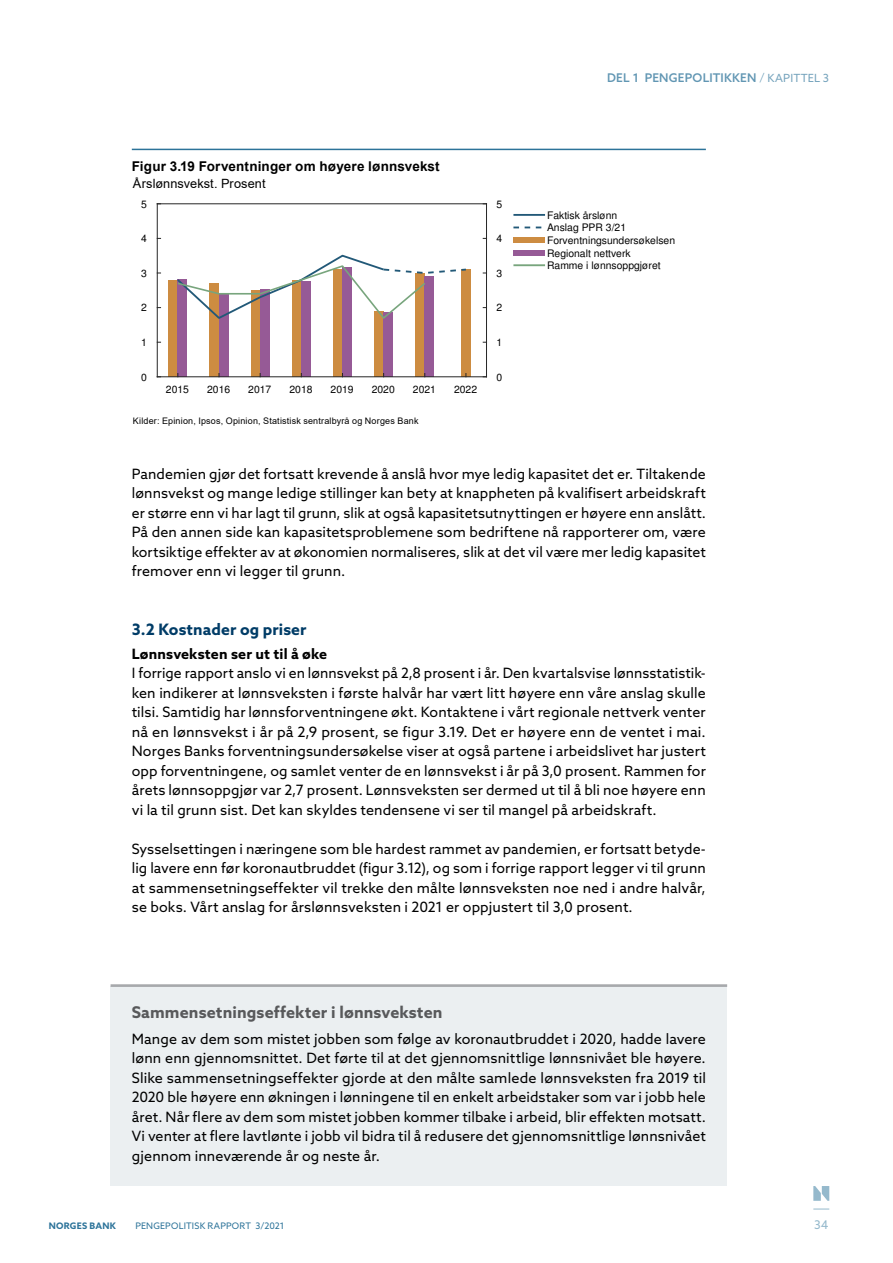
<style>
.page{position:relative;width:893px;height:1263px;background:#fff}
.page>*{position:absolute;margin:0;border:0;box-sizing:border-box;transform-origin:0 0}
.Tittel2_boks{font:700 16.2px "Azo Sans";letter-spacing:.01em;color:#58595b}
.Tittel2{font:700 15.75px "Azo Sans";letter-spacing:.005em;color:#003c67}
.Brtekst{font:14.25px/19.5px "Azo Sans";letter-spacing:.005em;color:#000;text-align:justify}
.Tittel3{font:700 14.25px "Azo Sans";letter-spacing:.01em;color:#000}
.Figur_Tittel1{font:700 13.5px "Arial";letter-spacing:.01em;color:#000}
.Figur_Tittel2{font:12.75px "Arial";letter-spacing:.005em;color:#000}
.t1{font:500 12px "Azo Sans";letter-spacing:.02em;color:#6196b3}
.t2{font:12px "Azo Sans";color:#95b9cc}
.t3{font:10.35px/12.6px "Helvetica";color:#000}
.Figur_Kilde{font:9px "Arial";letter-spacing:.02em;color:#000}
.t4{font:9px "Azo Sans";letter-spacing:.015em;color:#2c7399}
.t5{font:700 9px "Azo Sans";letter-spacing:.03em;color:#2c7399}
.s1{font-weight:300}
.s2{font-weight:400;font-size:11.25px;color:#76a4bd}
</style>
<div class="page">
<hr style="left:132px;top:149px;width:574px;height:1px;background:#2c7399">
<img style="left:158px;top:237px;width:328px;height:140px">
<div style="left:169px;top:280px;width:9px;height:97px;background:#cd8c41"></div>
<div style="left:178px;top:279px;width:9px;height:98px;background:#965a96"></div>
<div style="left:210px;top:283px;width:9px;height:94px;background:#cd8c41"></div>
<div style="left:219px;top:294px;width:9px;height:83px;background:#965a96"></div>
<div style="left:251px;top:290px;width:9px;height:87px;background:#cd8c41"></div>
<div style="left:260px;top:289px;width:9px;height:88px;background:#965a96"></div>
<div style="left:292px;top:280px;width:9px;height:97px;background:#cd8c41"></div>
<div style="left:301px;top:281px;width:10px;height:96px;background:#965a96"></div>
<div style="left:333px;top:270px;width:9px;height:107px;background:#cd8c41"></div>
<div style="left:342px;top:268px;width:10px;height:109px;background:#965a96"></div>
<div style="left:374px;top:311px;width:10px;height:66px;background:#cd8c41"></div>
<div style="left:384px;top:312px;width:9px;height:65px;background:#965a96"></div>
<div style="left:415px;top:273px;width:10px;height:104px;background:#cd8c41"></div>
<div style="left:425px;top:276px;width:9px;height:101px;background:#965a96"></div>
<div style="left:461px;top:270px;width:10px;height:107px;background:#cd8c41"></div>
<svg style="left:175px;top:254px;width:293px;height:66px"></svg>
<hr style="left:157px;top:377px;width:329px;height:1px;background:#262626">
<hr style="left:157px;top:204px;width:1px;height:173px;background:#262626">
<hr style="left:157px;top:204px;width:329px;height:1px;background:#262626">
<hr style="left:486px;top:204px;width:1px;height:173px;background:#262626">
<hr style="left:513px;top:214px;width:32px;height:2px;background:#225978">
<svg style="left:513px;top:227px;width:29px;height:1px"></svg>
<div style="left:513px;top:237px;width:32px;height:6px;background:#cd8c41"></div>
<div style="left:513px;top:250px;width:32px;height:6px;background:#965a96"></div>
<hr style="left:513px;top:264px;width:32px;height:2px;background:#78a57d">
<div style="left:111px;top:986px;width:616px;height:200px;background:#ebeff1"></div>
<hr style="left:111px;top:984px;width:616px;height:3px;background:#a7a9ac">
<svg style="left:813px;top:1208px;width:16px;height:1px"></svg>
<svg style="left:813px;top:1186px;width:16px;height:15px"></svg>
<p class="Figur_Tittel1" style="left:132px;top:157px;width:309px">Figur 3.19 Forventninger om høyere lønnsvekst</p>
<p class="Figur_Tittel2" style="left:133px;top:175px;width:134px">Årslønnsvekst. Prosent</p>
<p class="t3" style="left:141px;top:199px;width:7px">5</p>
<p class="t3" style="left:141px;top:233px;width:7px">4</p>
<p class="t3" style="left:141px;top:268px;width:7px">3</p>
<p class="t3" style="left:141px;top:302px;width:7px">2</p>
<p class="t3" style="left:141px;top:337px;width:7px">1</p>
<p class="t3" style="left:141px;top:372px;width:7px">0</p>
<p class="t3" style="left:166px;top:384px;width:25px">2015</p>
<p class="t3" style="left:207px;top:384px;width:25px">2016</p>
<p class="t3" style="left:248px;top:384px;width:25px">2017</p>
<p class="t3" style="left:289px;top:384px;width:25px">2018</p>
<p class="t3" style="left:331px;top:384px;width:25px">2019</p>
<p class="t3" style="left:372px;top:384px;width:25px">2020</p>
<p class="t3" style="left:413px;top:384px;width:25px">2021</p>
<p class="t3" style="left:454px;top:384px;width:25px">2022</p>
<p class="Figur_Kilde" style="left:133px;top:415px;width:287px">Kilder: Epinion, Ipsos, Opinion, Statistisk sentralbyrå og Norges Bank</p>
<p class="t3" style="left:496px;top:199px;width:7px">5</p>
<p class="t3" style="left:496px;top:233px;width:7px">4</p>
<p class="t3" style="left:496px;top:268px;width:7px">3</p>
<p class="t3" style="left:496px;top:302px;width:7px">2</p>
<p class="t3" style="left:496px;top:337px;width:7px">1</p>
<p class="t3" style="left:496px;top:372px;width:7px">0</p>
<p class="t1" style="left:607px;top:69px;width:224px">DEL 1 PENGEPOLITIKKEN <span class="s1">/</span> <span class="s2">KAPITTEL 3</span></p>
<p class="t3" style="left:547px;top:210px;width:130px">Faktisk årslønn<br>Anslag PPR 3/21<br>Forventningsundersøkelsen<br>Regionalt nettverk<br>Ramme i lønnsoppgjøret</p>
<p class="Brtekst" style="left:132px;top:464px;width:576px">Pandemien gjør det fortsatt krevende å anslå hvor mye ledig kapasitet det er. Tiltakende lønnsvekst og mange ledige stillinger kan bety at knappheten på kvalifisert arbeidskraft er større enn vi har lagt til grunn, slik at også kapasitetsutnyttingen er høyere enn anslått.<br>På den annen side kan kapasitetsproblemene som bedriftene nå rapporterer om, være kortsiktige effekter av at økonomien normaliseres, slik at det vil være mer ledig kapasitet fremover enn vi legger til grunn.</p>
<h2 class="Tittel2" style="left:132px;top:619px;width:176px">3.2 Kostnader og priser</h2>
<h3 class="Tittel3" style="left:132px;top:644px;width:197px">Lønnsveksten ser ut til å øke</h3>
<p class="Brtekst" style="left:132px;top:663px;width:576px">I forrige rapport anslo vi en lønnsvekst på 2,8 prosent i år. Den kvartalsvise lønnsstatistik&shy;ken indikerer at lønnsveksten i første halvår har vært litt høyere enn våre anslag skulle tilsi. Samtidig har lønnsforventningene økt. Kontaktene i vårt regionale nettverk venter nå en lønnsvekst i år på 2,9 prosent, se figur 3.19. Det er høyere enn de ventet i mai.<br>Norges Banks forventningsundersøkelse viser at også partene i arbeidslivet har justert opp forventningene, og samlet venter de en lønnsvekst i år på 3,0 prosent. Rammen for årets lønnsoppgjør var 2,7 prosent. Lønnsveksten ser dermed ut til å bli noe høyere enn vi la til grunn sist. Det kan skyldes tendensene vi ser til mangel på arbeidskraft.</p>
<p class="Brtekst" style="left:132px;top:838px;width:576px">Sysselsettingen i næringene som ble hardest rammet av pandemien, er fortsatt betyde&shy;lig lavere enn før koronautbruddet (figur 3.12), og som i forrige rapport legger vi til grunn at sammensetningseffekter vil trekke den målte lønnsveksten noe ned i andre halvår, se boks. Vårt anslag for årslønnsveksten i 2021 er oppjustert til 3,0 prosent.</p>
<h2 class="Tittel2_boks" style="left:132px;top:1002px;width:312px">Sammensetningseffekter i lønnsveksten</h2>
<p class="Brtekst" style="left:132px;top:1028px;width:576px">Mange av dem som mistet jobben som følge av koronautbruddet i 2020, hadde lavere lønn enn gjennomsnittet. Det førte til at det gjennomsnittlige lønnsnivået ble høyere.<br>Slike sammensetningseffekter gjorde at den målte samlede lønnsveksten fra 2019 til 2020 ble høyere enn økningen i lønningene til en enkelt arbeidstaker som var i jobb hele året. Når flere av dem som mistet jobben kommer tilbake i arbeid, blir effekten motsatt.<br>Vi venter at flere lavtlønte i jobb vil bidra til å redusere det gjennomsnittlige lønnsnivået gjennom inneværende år og neste år.</p>
<p class="t5" style="left:49px;top:1220px;width:68px">NORGES BANK</p>
<p class="t4" style="left:135px;top:1220px;width:151px">PENGEPOLITISK RAPPORT 3/2021</p>
<p class="t2" style="left:814px;top:1217px;width:16px">34</p>
</div>
